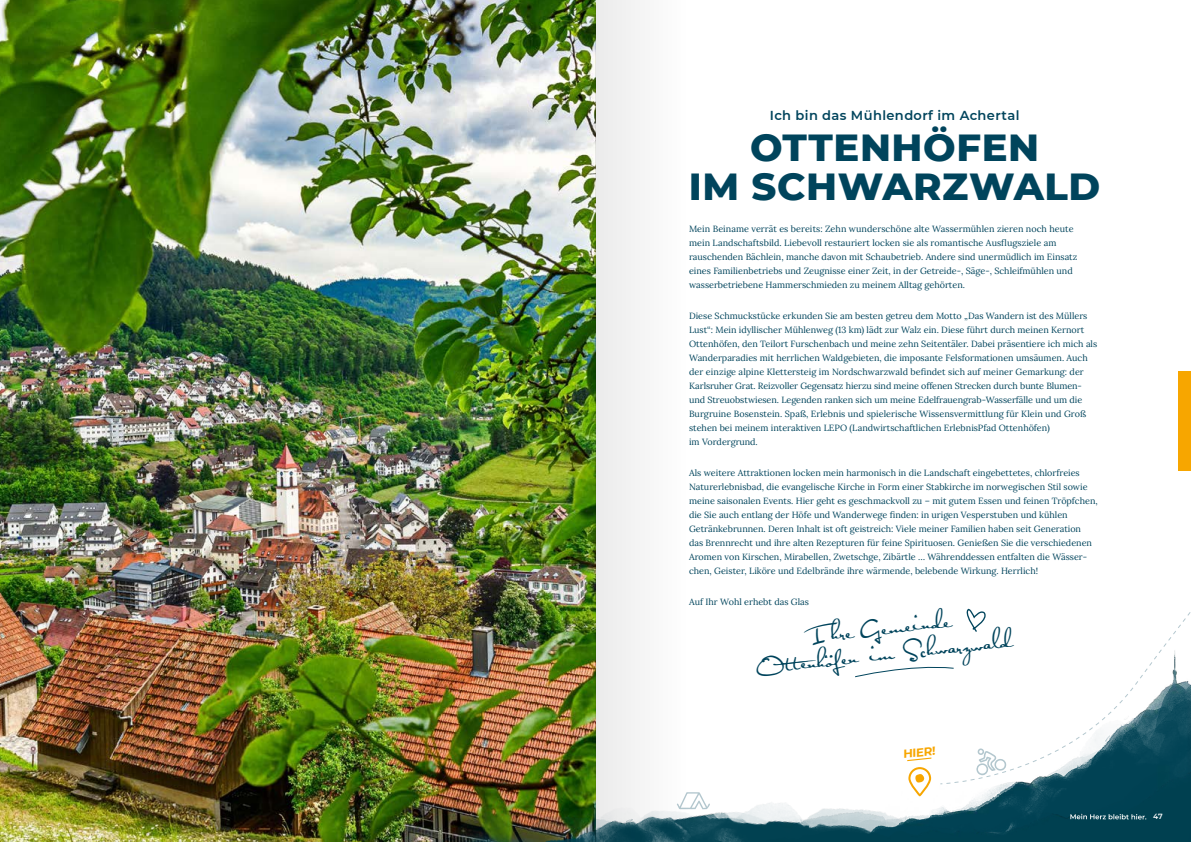
<style>
.page{position:relative;width:1191px;height:842px;background:#fff}
.page>*{position:absolute;margin:0;border:0;box-sizing:border-box;transform-origin:0 0}
.t1{font:800 38.5px/38.5px "Montserrat";letter-spacing:.015em;color:#00445c;text-align:center}
.t2{font:20px/26px "Satisfaction Pro";color:#00445c;text-align:center}
.t3{font:600 13px "Montserrat";letter-spacing:.03em;color:#00445c}
.t4{font:700 11.6px "Montserrat";color:#f7a600}
.t5{font:9px/14px "Lora";color:#00445c}
.t6{font:600 7.5px "Montserrat";color:#fff}
</style>
<div class="page">
<img style="left:0;top:0;width:595px;height:842px">
<div style="left:1178px;top:371px;width:13px;height:99px;background:#f7a600"></div>
<img style="left:430px;top:628px;width:761px;height:214px">
<div style="left:908px;top:767px;width:23px;height:29px;border:2px solid #f7a600;border-radius:10px"></div>
<svg style="left:854px;top:608px;width:337px;height:177px"></svg>
<svg style="left:1070px;top:814px;width:76px;height:5px"></svg>
<div style="left:595px;top:0;width:118px;height:842px;background:#f6f6f6"></div>
<h3 class="t3" style="left:770px;top:106px;width:251px">Ich bin das Mühlendorf im Achertal</h3>
<h1 class="t1" style="left:689px;top:126px;width:413px">OTTENHÖFEN<br>IM SCHWARZWALD</h1>
<p class="t5" style="left:689px;top:221px;width:390px">Mein Beiname verrät es bereits: Zehn wunderschöne alte Wassermühlen zieren noch heute mein Landschaftsbild. Liebevoll restauriert locken sie als romantische Ausflugsziele am rauschenden Bächlein, manche davon mit Schaubetrieb. Andere sind unermüdlich im Einsatz eines Familienbetriebs und Zeugnisse einer Zeit, in der Getreide-, Säge-, Schleifmühlen und wasserbetriebene Hammerschmieden zu meinem Alltag gehörten.</p>
<p class="t5" style="left:689px;top:308px;width:410px">Diese Schmuckstücke erkunden Sie am besten getreu dem Motto „Das Wandern ist des Müllers Lust“: Mein idyllischer Mühlenweg (13 km) lädt zur Walz ein. Diese führt durch meinen Kernort Ottenhöfen, den Teilort Furschenbach und meine zehn Seitentäler. Dabei präsentiere ich mich als Wanderparadies mit herrlichen Waldgebieten, die imposante Felsformationen umsäumen. Auch der einzige alpine Klettersteig im Nordschwarzwald befindet sich auf meiner Gemarkung: der Karlsruher Grat. Reizvoller Gegensatz hierzu sind meine offenen Strecken durch bunte Blumen&shy;und Streuobstwiesen. Legenden ranken sich um meine Edelfrauengrab-Wasserfälle und um die Burgruine Bosenstein. Spaß, Erlebnis und spielerische Wissensvermittlung für Klein und Groß stehen bei meinem interaktiven LEPO (Landwirtschaftlichen ErlebnisPfad Ottenhöfen)<br>im Vordergrund.</p>
<p class="t5" style="left:689px;top:465px;width:410px">Als weitere Attraktionen locken mein harmonisch in die Landschaft eingebettetes, chlorfreies Naturerlebnisbad, die evangelische Kirche in Form einer Stabkirche im norwegischen Stil sowie meine saisonalen Events. Hier geht es geschmackvoll zu – mit gutem Essen und feinen Tröpfchen, die Sie auch entlang der Höfe und Wanderwege finden: in urigen Vesperstuben und kühlen Getränkebrunnen. Deren Inhalt ist oft geistreich: Viele meiner Familien haben seit Generation<br>das Brennrecht und ihre alten Rezepturen für feine Spirituosen. Genießen Sie die verschiedenen Aromen von Kirschen, Mirabellen, Zwetschge, Zibärtle … Währenddessen entfalten die Wässer&shy;chen, Geister, Liköre und Edelbrände ihre wärmende, belebende Wirkung. Herrlich!</p>
<p class="t5" style="left:689px;top:594px;width:121px">Auf Ihr Wohl erhebt das Glas</p>
<h2 class="t2" style="left:753px;top:627px;width:259px;rotate:-6deg">Ihre Gemeinde<br>Ottenhöfen im Schwarzwald</h2>
<p class="t4" style="left:902px;top:745px;width:34px;rotate:-6deg">HIER!</p>
<p class="t6" style="left:1153px;top:811px;width:11px">47</p>
</div>
